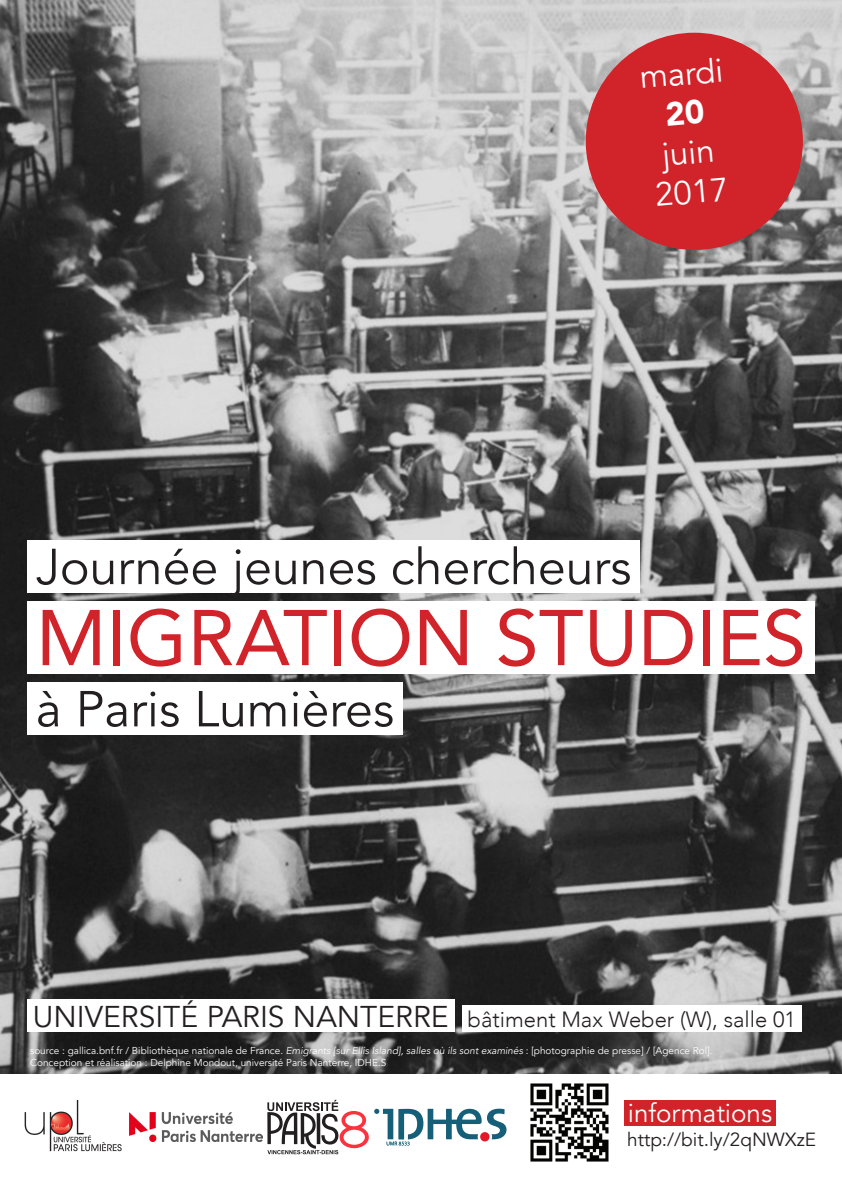
<style>
.page{position:relative;width:842px;height:1191px;background:#fff}
.page>*{position:absolute;margin:0;border:0;box-sizing:border-box;transform-origin:0 0}
.t1{font:78px "Avenir";color:#d1232a}
.t2{font:50px "Avenir";color:#231f20}
.t3{font:33px/39.6px "Avenir";color:#fff;text-align:center}
.t4{font:30px "Avenir";color:#231f20}
.t5{font:26px "Avenir";color:#fff}
.t6{font:300 22px "Avenir";color:#231f20}
.t7{font:19px "Avenir";color:#231f20}
.t8{font:10px "Avenir";color:#fff}
.s1{font-weight:900}
.s2{font-style:italic}
</style>
<div class="page">
<img style="left:0;top:0;width:842px;height:1073px">
<div style="left:27px;top:540px;width:613px;height:52px;background:#fff"></div>
<div style="left:27px;top:682px;width:376px;height:53px;background:#fff"></div>
<div style="left:27px;top:601px;width:788px;height:72px;background:#fff"></div>
<div style="left:586px;top:33px;width:217px;height:217px;background:#d1232a;border-radius:50%"></div>
<div style="left:27px;top:999px;width:427px;height:33px;background:#fff"></div>
<div style="left:462px;top:1005px;width:339px;height:27px;background:#fff"></div>
<div style="left:624px;top:1099px;width:152px;height:26px;background:#d1232a"></div>
<img style="left:130px;top:1113px;width:132px;height:28px">
<img style="left:24px;top:1100px;width:98px;height:52px">
<svg style="left:267px;top:1099px;width:239px;height:55px"></svg>
<img style="left:530px;top:1083px;width:79px;height:79px">
<p class="t3" style="left:638px;top:58px;width:85px;rotate:-5deg">mardi<br><span class="s1">20 </span>juin<br>2017</p>
<p class="t2" style="left:36px;top:537px;width:597px">Journée jeunes chercheurs</p>
<p class="t1" style="left:36px;top:575px;width:772px">MIGRATION STUDIES</p>
<p class="t2" style="left:36px;top:679px;width:360px">à Paris Lumières</p>
<p class="t4" style="left:33px;top:998px;width:417px">UNIVERSITÉ PARIS NANTERRE</p>
<p class="t6" style="left:468px;top:1006px;width:330px">bâtiment Max Weber (W), salle 01</p>
<p class="t8" style="left:30px;top:1044px;width:684px">source : gallica.bnf.fr / Bibliothèque nationale de France. <span class="s2">Emigrants [sur Ellis Island], salles où ils sont examinés</span> : [photographie de presse] / [Agence Rol].</p>
<p class="t8" style="left:30px;top:1056px;width:358px">Conception et réalisation : Delphine Mondout, université Paris Nanterre, IDHE.S</p>
<p class="t5" style="left:628px;top:1097px;width:146px">informations</p>
<p class="t7" style="left:627px;top:1128px;width:190px">http://bit.ly/2qNWXzE</p>
</div>
